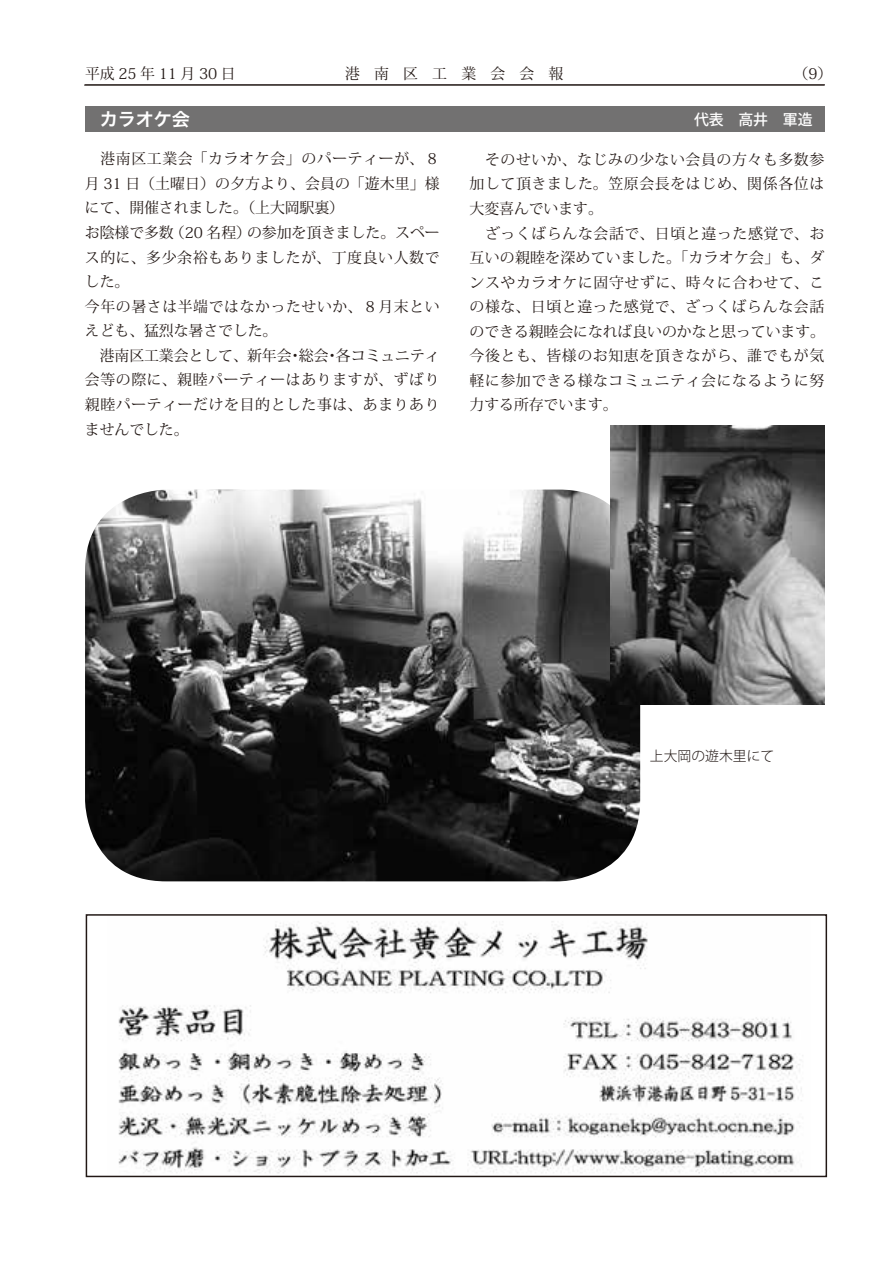
<style>
.page{position:relative;width:893px;height:1263px;background:#fff}
.page>*{position:absolute;margin:0;border:0;box-sizing:border-box;transform-origin:0 0}
.t1{font:18px "Hira Kaku Pro W6";letter-spacing:-.005em;color:#fff}
.t2{font:14.85px/24.6px "Koz Min Pro";letter-spacing:.04em;color:#221815}
.t3{font:14.85px "Koz Min Pro";letter-spacing:.245em;color:#221815}
.t4{font:14.85px "Koz Min Pro";letter-spacing:.955em;color:#221815}
.t5{font:500 14.85px "Koz Go Pro";color:#fff}
.t6{font:300 13.8px "Koz Go Pro";color:#221815}
</style>
<div class="page">
<hr style="left:84px;top:85px;width:740px;height:1px;background:#221815">
<hr style="left:85px;top:85px;width:740px;height:1px;background:#221815">
<div style="left:85px;top:106px;width:740px;height:26px;background:#727171"></div>
<img style="left:118px;top:921px;width:685px;height:253px">
<div style="left:86px;top:914px;width:741px;height:263px;border:1px solid #221815"></div>
<img style="left:85px;top:490px;width:555px;height:391px">
<img style="left:611px;top:426px;width:214px;height:279px">
<p class="t3" style="left:85px;top:63px;width:152px">平成25年11月30日</p>
<p class="t4" style="left:345px;top:63px;width:220px">港南区工業会会報</p>
<p class="t2" style="left:794px;top:61px;width:40px">（9）</p>
<p class="t1" style="left:100px;top:103px;width:91px">カラオケ会</p>
<p class="t5" style="left:694px;top:110px;width:120px">代表　高井　軍造</p>
<p class="t2" style="left:85px;top:146px;width:356px">　港南区工業会「カラオケ会」のパーティーが、８月 31 日（土曜日）の夕方より、会員の「遊木里」様にて、開催されました。（上大岡駅裏）<br>お陰様で多数（20 名程）の参加を頂きました。スペース的に、多少余裕もありましたが、丁度良い人数でした。<br>今年の暑さは半端ではなかったせいか、８月末といえども、猛烈な暑さでした。<br>　港南区工業会として、新年会・総会・各コミュニティ会等の際に、親睦パーティーはありますが、ずばり親睦パーティーだけを目的とした事は、あまりありませんでした。</p>
<p class="t2" style="left:470px;top:147px;width:357px">　そのせいか、なじみの少ない会員の方々も多数参加して頂きました。笠原会長をはじめ、関係各位は大変喜んでいます。<br>　ざっくばらんな会話で、日頃と違った感覚で、お互いの親睦を深めていました。「カラオケ会」も、ダンスやカラオケに固守せずに、時々に合わせて、この様な、日頃と違った感覚で、ざっくばらんな会話のできる親睦会になれば良いのかなと思っています。今後とも、皆様のお知恵を頂きながら、誰でもが気軽に参加できる様なコミュニティ会になるように努力する所存でいます。</p>
<p class="t6" style="left:650px;top:746px;width:126px">上大岡の遊木里にて</p>
</div>
